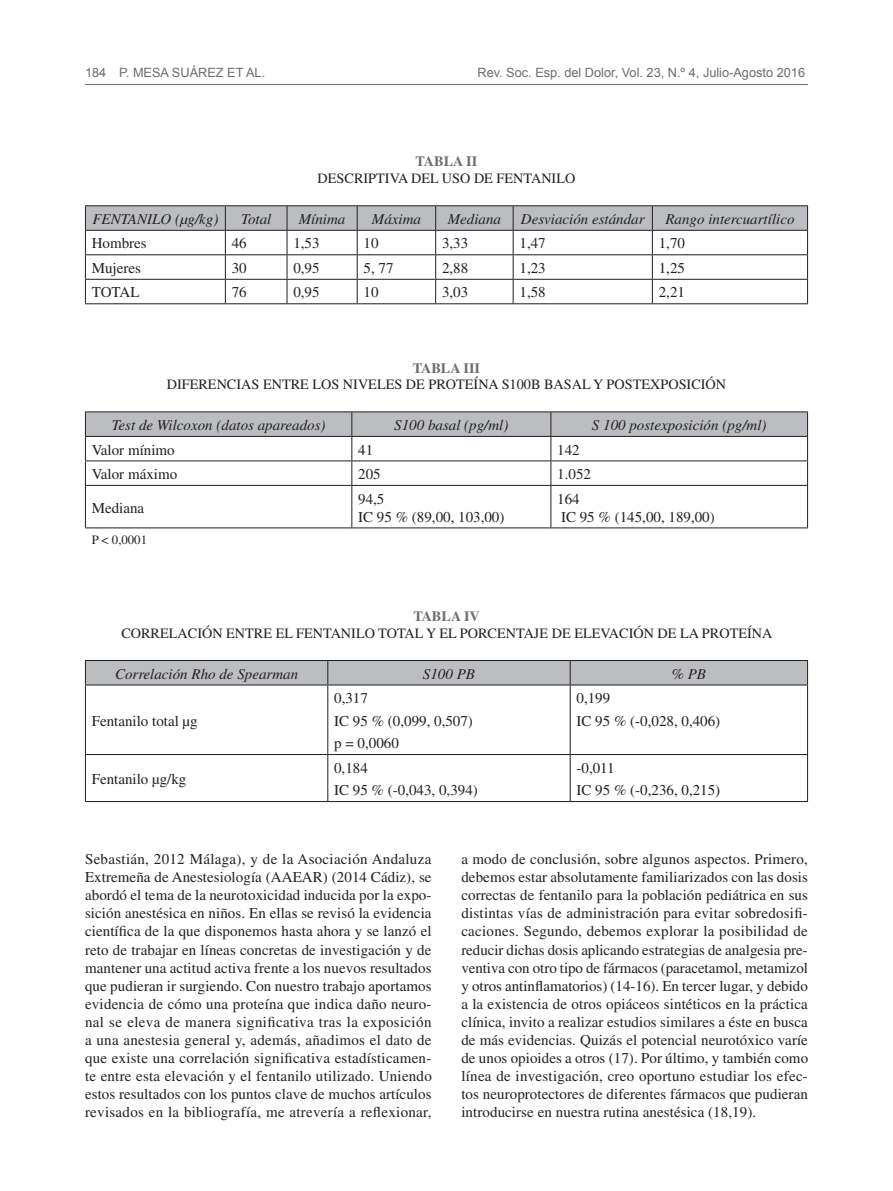
<style>
.page{position:relative;width:893px;height:1191px;background:#fff}
.page>*{position:absolute;margin:0;border:0;box-sizing:border-box;transform-origin:0 0}
.t1{font:15px/18px "Times";color:#231f20}
.t2{font:italic 15px "Times";color:#231f20}
.t3{font:14.25px "Times";color:#231f20}
.t4{font:700 14.25px "Times";color:#6c6d70}
.t5{font:12.75px "Arial";color:#6c6d70}
.t6{font:12.75px "Times";color:#231f20}
</style>
<div class="page">
<hr style="left:85px;top:84px;width:723px;height:1px;background:#6c6d70">
<hr style="left:85px;top:205px;width:140px;height:1px;background:#231f20">
<hr style="left:225px;top:205px;width:62px;height:1px;background:#231f20">
<hr style="left:287px;top:205px;width:70px;height:1px;background:#231f20">
<hr style="left:357px;top:205px;width:79px;height:1px;background:#231f20">
<hr style="left:436px;top:205px;width:77px;height:1px;background:#231f20">
<hr style="left:513px;top:205px;width:139px;height:1px;background:#231f20">
<hr style="left:652px;top:205px;width:156px;height:1px;background:#231f20">
<svg style="left:85px;top:206px;width:723px;height:97px"></svg>
<hr style="left:85px;top:303px;width:140px;height:1px;background:#231f20">
<hr style="left:225px;top:303px;width:62px;height:1px;background:#231f20">
<hr style="left:287px;top:303px;width:70px;height:1px;background:#231f20">
<hr style="left:357px;top:303px;width:79px;height:1px;background:#231f20">
<hr style="left:436px;top:303px;width:77px;height:1px;background:#231f20">
<hr style="left:513px;top:303px;width:139px;height:1px;background:#231f20">
<hr style="left:652px;top:303px;width:156px;height:1px;background:#231f20">
<hr style="left:85px;top:411px;width:267px;height:1px;background:#231f20">
<hr style="left:352px;top:411px;width:199px;height:1px;background:#231f20">
<hr style="left:551px;top:411px;width:257px;height:1px;background:#231f20">
<svg style="left:85px;top:412px;width:723px;height:73px"></svg>
<hr style="left:85px;top:485px;width:267px;height:1px;background:#231f20">
<hr style="left:85px;top:486px;width:1px;height:41px;background:#231f20">
<hr style="left:352px;top:485px;width:199px;height:1px;background:#231f20">
<hr style="left:351px;top:486px;width:1px;height:41px;background:#231f20">
<hr style="left:551px;top:485px;width:257px;height:1px;background:#231f20">
<hr style="left:550px;top:486px;width:1px;height:41px;background:#231f20">
<hr style="left:807px;top:486px;width:1px;height:41px;background:#231f20">
<hr style="left:85px;top:527px;width:267px;height:1px;background:#231f20">
<hr style="left:352px;top:527px;width:199px;height:1px;background:#231f20">
<hr style="left:551px;top:527px;width:257px;height:1px;background:#231f20">
<div style="left:85px;top:660px;width:723px;height:24px;background:#bcbdc0"></div>
<hr style="left:85px;top:684px;width:243px;height:1px;background:#231f20">
<hr style="left:85px;top:685px;width:1px;height:69px;background:#231f20">
<hr style="left:328px;top:684px;width:242px;height:1px;background:#231f20">
<hr style="left:327px;top:685px;width:1px;height:69px;background:#231f20">
<hr style="left:570px;top:684px;width:238px;height:1px;background:#231f20">
<hr style="left:570px;top:685px;width:1px;height:69px;background:#231f20">
<hr style="left:807px;top:685px;width:1px;height:69px;background:#231f20">
<hr style="left:85px;top:754px;width:243px;height:1px;background:#231f20">
<hr style="left:85px;top:755px;width:1px;height:46px;background:#231f20">
<hr style="left:328px;top:754px;width:242px;height:1px;background:#231f20">
<hr style="left:327px;top:755px;width:1px;height:46px;background:#231f20">
<hr style="left:570px;top:754px;width:238px;height:1px;background:#231f20">
<hr style="left:570px;top:755px;width:1px;height:46px;background:#231f20">
<hr style="left:807px;top:755px;width:1px;height:46px;background:#231f20">
<hr style="left:85px;top:801px;width:243px;height:1px;background:#231f20">
<hr style="left:328px;top:801px;width:242px;height:1px;background:#231f20">
<hr style="left:570px;top:801px;width:238px;height:1px;background:#231f20">
<p class="t5" style="left:85px;top:64px;width:182px">184 P. MESA SUÁREZ ET AL.</p>
<p class="t5" style="left:477px;top:64px;width:329px">Rev. Soc. Esp. del Dolor, Vol. 23, N.º 4, Julio-Agosto 2016</p>
<p class="t4" style="left:416px;top:153px;width:63px">TABLA II</p>
<p class="t3" style="left:318px;top:170px;width:259px">DESCRIPTIVA DEL USO DE FENTANILO</p>
<p class="t2" style="left:92px;top:211px;width:127px">FENTANILO (µg/kg)</p>
<p class="t2" style="left:241px;top:211px;width:32px">Total</p>
<p class="t2" style="left:299px;top:211px;width:48px">Mínima</p>
<p class="t2" style="left:372px;top:211px;width:51px">Máxima</p>
<p class="t2" style="left:448px;top:211px;width:55px">Mediana</p>
<p class="t2" style="left:521px;top:211px;width:125px">Desviación estándar</p>
<p class="t2" style="left:665px;top:211px;width:131px">Rango intercuartílico</p>
<p class="t1" style="left:92px;top:234px;width:56px">Hombres</p>
<p class="t1" style="left:232px;top:234px;width:16px">46</p>
<p class="t1" style="left:293px;top:234px;width:28px">1,53</p>
<p class="t1" style="left:364px;top:234px;width:16px">10</p>
<p class="t1" style="left:442px;top:234px;width:28px">3,33</p>
<p class="t1" style="left:519px;top:234px;width:28px">1,47</p>
<p class="t1" style="left:659px;top:234px;width:28px">1,70</p>
<p class="t1" style="left:92px;top:259px;width:51px">Mujeres</p>
<p class="t1" style="left:232px;top:259px;width:16px">30</p>
<p class="t1" style="left:293px;top:259px;width:28px">0,95</p>
<p class="t1" style="left:364px;top:259px;width:32px">5, 77</p>
<p class="t1" style="left:442px;top:259px;width:28px">2,88</p>
<p class="t1" style="left:519px;top:259px;width:28px">1,23</p>
<p class="t1" style="left:659px;top:259px;width:28px">1,25</p>
<p class="t1" style="left:92px;top:283px;width:49px">TOTAL</p>
<p class="t1" style="left:232px;top:283px;width:16px">76</p>
<p class="t1" style="left:293px;top:283px;width:28px">0,95</p>
<p class="t1" style="left:364px;top:283px;width:16px">10</p>
<p class="t1" style="left:442px;top:283px;width:28px">3,03</p>
<p class="t1" style="left:519px;top:283px;width:28px">1,58</p>
<p class="t1" style="left:659px;top:283px;width:28px">2,21</p>
<p class="t4" style="left:413px;top:359px;width:69px">TABLA III</p>
<p class="t3" style="left:167px;top:376px;width:561px">DIFERENCIAS ENTRE LOS NIVELES DE PROTEÍNA S100B BASAL Y POSTEXPOSICIÓN</p>
<p class="t2" style="left:112px;top:417px;width:215px">Test de Wilcoxon (datos apareados)</p>
<p class="t2" style="left:394px;top:417px;width:116px">S100 basal (pg/ml)</p>
<p class="t2" style="left:592px;top:417px;width:176px">S 100 postexposición (pg/ml)</p>
<p class="t1" style="left:92px;top:440px;width:84px">Valor mínimo</p>
<p class="t1" style="left:358px;top:440px;width:16px">41</p>
<p class="t1" style="left:557px;top:440px;width:24px">142</p>
<p class="t1" style="left:92px;top:465px;width:87px">Valor máximo</p>
<p class="t1" style="left:358px;top:465px;width:24px">205</p>
<p class="t1" style="left:557px;top:465px;width:35px">1.052</p>
<p class="t1" style="left:92px;top:498px;width:54px">Mediana</p>
<p class="t1" style="left:358px;top:489px;width:148px">94,5<br>IC 95 % (89,00, 103,00)</p>
<p class="t1" style="left:557px;top:489px;width:159px">164<br>IC 95 % (145,00, 189,00)</p>
<p class="t6" style="left:92px;top:533px;width:57px">P &lt; 0,0001</p>
<p class="t4" style="left:413px;top:608px;width:68px">TABLA IV</p>
<p class="t3" style="left:121px;top:625px;width:653px">CORRELACIÓN ENTRE EL FENTANILO TOTAL Y EL PORCENTAJE DE ELEVACIÓN DE LA PROTEÍNA</p>
<p class="t2" style="left:115px;top:665px;width:185px">Correlación Rho de Spearman</p>
<p class="t2" style="left:423px;top:665px;width:54px">S100 PB</p>
<p class="t2" style="left:672px;top:665px;width:36px">% PB</p>
<p class="t1" style="left:92px;top:711px;width:107px">Fentanilo total µg</p>
<p class="t1" style="left:334px;top:687px;width:140px;line-height:22.5px">0,317<br>IC 95 % (0,099, 0,507) p = 0,0060</p>
<p class="t1" style="left:576px;top:687px;width:145px;line-height:22.5px">0,199<br>IC 95 % (-0,028, 0,406)</p>
<p class="t1" style="left:92px;top:769px;width:96px">Fentanilo µg/kg</p>
<p class="t1" style="left:334px;top:756px;width:145px;line-height:22.5px">0,184<br>IC 95 % (-0,043, 0,394)</p>
<p class="t1" style="left:576px;top:756px;width:145px;line-height:22.5px">-0,011<br>IC 95 % (-0,236, 0,215)</p>
<p class="t1" style="left:85px;top:850px;width:348px;text-align:justify">Sebastián, 2012 Málaga), y de la Asociación Andaluza Extremeña de Anestesiología (AAEAR) (2014 Cádiz), se abordó el tema de la neurotoxicidad inducida por la expo&shy;sición anestésica en niños. En ellas se revisó la evidencia científica de la que disponemos hasta ahora y se lanzó el reto de trabajar en líneas concretas de investigación y de mantener una actitud activa frente a los nuevos resultados que pudieran ir surgiendo. Con nuestro trabajo aportamos evidencia de cómo una proteína que indica daño neuro&shy;nal se eleva de manera significativa tras la exposición a una anestesia general y, además, añadimos el dato de que existe una correlación significativa estadísticamen&shy;te entre esta elevación y el fentanilo utilizado. Uniendo estos resultados con los puntos clave de muchos artículos revisados en la bibliografía, me atrevería a reflexionar,</p>
<p class="t1" style="left:461px;top:850px;width:348px;text-align:justify">a modo de conclusión, sobre algunos aspectos. Primero, debemos estar absolutamente familiarizados con las dosis correctas de fentanilo para la población pediátrica en sus distintas vías de administración para evitar sobredosifi&shy;caciones. Segundo, debemos explorar la posibilidad de reducir dichas dosis aplicando estrategias de analgesia pre&shy;ventiva con otro tipo de fármacos (paracetamol, metamizol y otros antinflamatorios) (14-16). En tercer lugar, y debido a la existencia de otros opiáceos sintéticos en la práctica clínica, invito a realizar estudios similares a éste en busca de más evidencias. Quizás el potencial neurotóxico varíe de unos opioides a otros (17). Por último, y también como línea de investigación, creo oportuno estudiar los efec&shy;tos neuroprotectores de diferentes fármacos que pudieran introducirse en nuestra rutina anestésica (18,19).</p>
</div>
